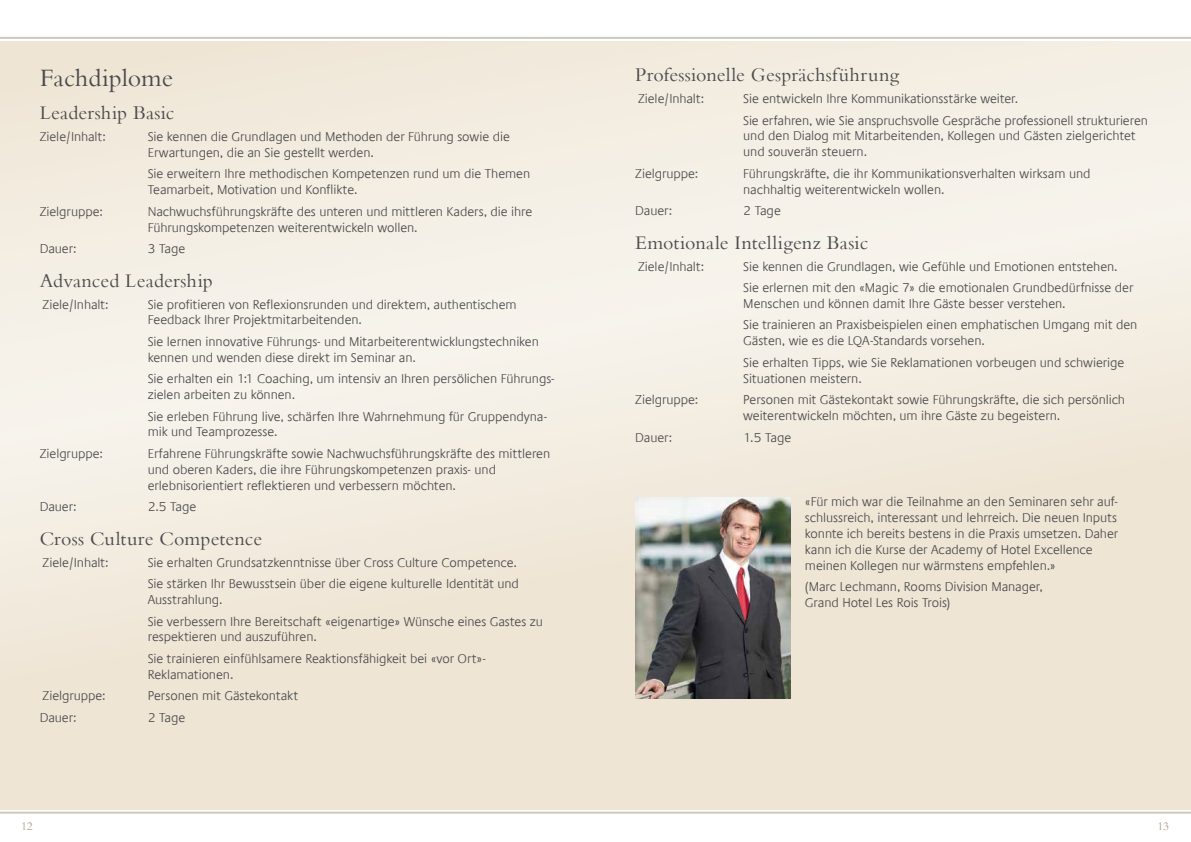
<style>
.page{position:relative;width:1191px;height:842px;background:#fff}
.page>*{position:absolute;margin:0;border:0;box-sizing:border-box;transform-origin:0 0}
.t1{font:26px "Bembo";letter-spacing:-.005em;color:#4b4b4d}
.t2{font:20px "Bembo";letter-spacing:.01em;color:#4b4b4d}
.t3{font:300 13px/15.8px "Praxis Com";letter-spacing:-.01em;color:#4b4b4d}
.t4{font:12px "Bembo";color:#aea08c}
</style>
<div class="page">
<hr style="left:0;top:37px;width:1191px;height:2px;background:#cecabb">
<hr style="left:0;top:812px;width:1191px;height:2px;background:#cecabb">
<div style="left:0;top:41px;width:1191px;height:768px;background:#f2ebdf"></div>
<img style="left:635px;top:497px;width:155px;height:202px">
<h1 class="t1" style="left:40px;top:62px;width:135px">Fachdiplome</h1>
<h2 class="t2" style="left:40px;top:101px;width:136px">Leadership Basic</h2>
<p class="t3" style="left:40px;top:129px;width:68px">Ziele/Inhalt:</p>
<p class="t3" style="left:148px;top:129px;width:364px">Sie kennen die Grundlagen und Methoden der Führung sowie die<br>Erwartungen, die an Sie gestellt werden.</p>
<p class="t3" style="left:148px;top:166px;width:384px">Sie erweitern Ihre methodischen Kompetenzen rund um die Themen<br>Teamarbeit, Motivation und Konflikte.</p>
<p class="t3" style="left:40px;top:204px;width:65px">Zielgruppe:</p>
<p class="t3" style="left:148px;top:204px;width:386px">Nachwuchsführungskräfte des unteren und mittleren Kaders, die ihre<br>Führungskompetenzen weiterentwickeln wollen.</p>
<p class="t3" style="left:40px;top:241px;width:38px">Dauer:</p>
<p class="t3" style="left:148px;top:241px;width:39px">3 Tage</p>
<h2 class="t2" style="left:40px;top:269px;width:175px">Advanced Leadership</h2>
<p class="t3" style="left:43px;top:296px;width:68px">Ziele/Inhalt:</p>
<p class="t3" style="left:148px;top:296px;width:370px">Sie profitieren von Reflexionsrunden und direktem, authentischem<br>Feedback Ihrer Projektmitarbeitenden.</p>
<p class="t3" style="left:148px;top:334px;width:393px">Sie lernen innovative Führungs- und Mitarbeiterentwicklungstechniken kennen und wenden diese direkt im Seminar an.</p>
<p class="t3" style="left:148px;top:371px;width:408px">Sie erhalten ein 1:1 Coaching, um intensiv an Ihren persölichen Führungs&shy;zielen arbeiten zu können.</p>
<p class="t3" style="left:148px;top:408px;width:401px">Sie erleben Führung live, schärfen Ihre Wahrnehmung für Gruppendyna&shy;mik und Teamprozesse.</p>
<p class="t3" style="left:40px;top:446px;width:65px">Zielgruppe:</p>
<p class="t3" style="left:148px;top:446px;width:404px">Erfahrene Führungskräfte sowie Nachwuchsführungskräfte des mittleren und oberen Kaders, die ihre Führungskompetenzen praxis- und erlebnisorientiert reflektieren und verbessern möchten.</p>
<p class="t3" style="left:40px;top:499px;width:38px">Dauer:</p>
<p class="t3" style="left:148px;top:499px;width:50px">2.5 Tage</p>
<h2 class="t2" style="left:40px;top:527px;width:224px">Cross Culture Competence</h2>
<p class="t3" style="left:43px;top:554px;width:68px">Ziele/Inhalt:</p>
<p class="t3" style="left:148px;top:552px;width:373px;line-height:21.5px">Sie erhalten Grundsatzkenntnisse über Cross Culture Competence.<br>Sie stärken Ihr Bewusstsein über die eigene kulturelle Identität und</p>
<p class="t3" style="left:148px;top:589px;width:397px;line-height:21.5px">Ausstrahlung.<br>Sie verbessern Ihre Bereitschaft «eigenartige» Wünsche eines Gastes zu</p>
<p class="t3" style="left:148px;top:626px;width:340px;line-height:21.5px">respektieren und auszuführen.<br>Sie trainieren einfühlsamere Reaktionsfähigkeit bei «vor Ort»-</p>
<p class="t3" style="left:148px;top:666px;width:87px">Reklamationen.</p>
<p class="t3" style="left:43px;top:688px;width:65px">Zielgruppe:</p>
<p class="t3" style="left:148px;top:688px;width:152px">Personen mit Gästekontakt</p>
<p class="t3" style="left:40px;top:709px;width:38px">Dauer:</p>
<p class="t3" style="left:148px;top:709px;width:39px">2 Tage</p>
<h2 class="t2" style="left:635px;top:63px;width:265px">Professionelle Gesprächsführung</h2>
<p class="t3" style="left:638px;top:91px;width:68px">Ziele/Inhalt:</p>
<p class="t3" style="left:743px;top:88px;width:406px;line-height:21.5px">Sie entwickeln Ihre Kommunikationsstärke weiter.<br>Sie erfahren, wie Sie anspruchsvolle Gespräche professionell strukturieren</p>
<p class="t3" style="left:743px;top:128px;width:394px">und den Dialog mit Mitarbeitenden, Kollegen und Gästen zielgerichtet und souverän steuern.</p>
<p class="t3" style="left:635px;top:166px;width:65px">Zielgruppe:</p>
<p class="t3" style="left:743px;top:166px;width:349px">Führungskräfte, die ihr Kommunikationsverhalten wirksam und nachhaltig weiterentwickeln wollen.</p>
<p class="t3" style="left:635px;top:203px;width:38px">Dauer:</p>
<p class="t3" style="left:743px;top:203px;width:39px">2 Tage</p>
<h2 class="t2" style="left:635px;top:231px;width:235px">Emotionale Intelligenz Basic</h2>
<p class="t3" style="left:638px;top:258px;width:68px">Ziele/Inhalt:</p>
<p class="t3" style="left:743px;top:256px;width:391px;line-height:21.5px">Sie kennen die Grundlagen, wie Gefühle und Emotionen entstehen.<br>Sie erlernen mit den «Magic 7» die emotionalen Grundbedürfnisse der</p>
<p class="t3" style="left:743px;top:293px;width:395px;line-height:21.5px">Menschen und können damit Ihre Gäste besser verstehen.<br>Sie trainieren an Praxisbeispielen einen emphatischen Umgang mit den</p>
<p class="t3" style="left:743px;top:330px;width:383px;line-height:21.5px">Gästen, wie es die LQA-Standards vorsehen.<br>Sie erhalten Tipps, wie Sie Reklamationen vorbeugen und schwierige</p>
<p class="t3" style="left:743px;top:370px;width:120px">Situationen meistern.</p>
<p class="t3" style="left:635px;top:392px;width:65px">Zielgruppe:</p>
<p class="t3" style="left:743px;top:392px;width:383px">Personen mit Gästekontakt sowie Führungskräfte, die sich persönlich weiterentwickeln möchten, um ihre Gäste zu begeistern.</p>
<p class="t3" style="left:635px;top:429px;width:38px">Dauer:</p>
<p class="t3" style="left:743px;top:429px;width:50px">1.5 Tage</p>
<p class="t3" style="left:805px;top:494px;width:315px">«Für mich war die Teilnahme an den Seminaren sehr auf&shy;schlussreich, interessant und lehrreich. Die neuen Inputs konnte ich bereits bestens in die Praxis umsetzen. Daher kann ich die Kurse der Academy of Hotel Excellence meinen Kollegen nur wärmstens empfehlen.»</p>
<p class="t3" style="left:805px;top:579px;width:239px">(Marc Lechmann, Rooms Division Manager,<br>Grand Hotel Les Rois Trois)</p>
<p class="t4" style="left:21px;top:819px;width:13px">12</p>
<p class="t4" style="left:1157px;top:819px;width:13px">13</p>
</div>
